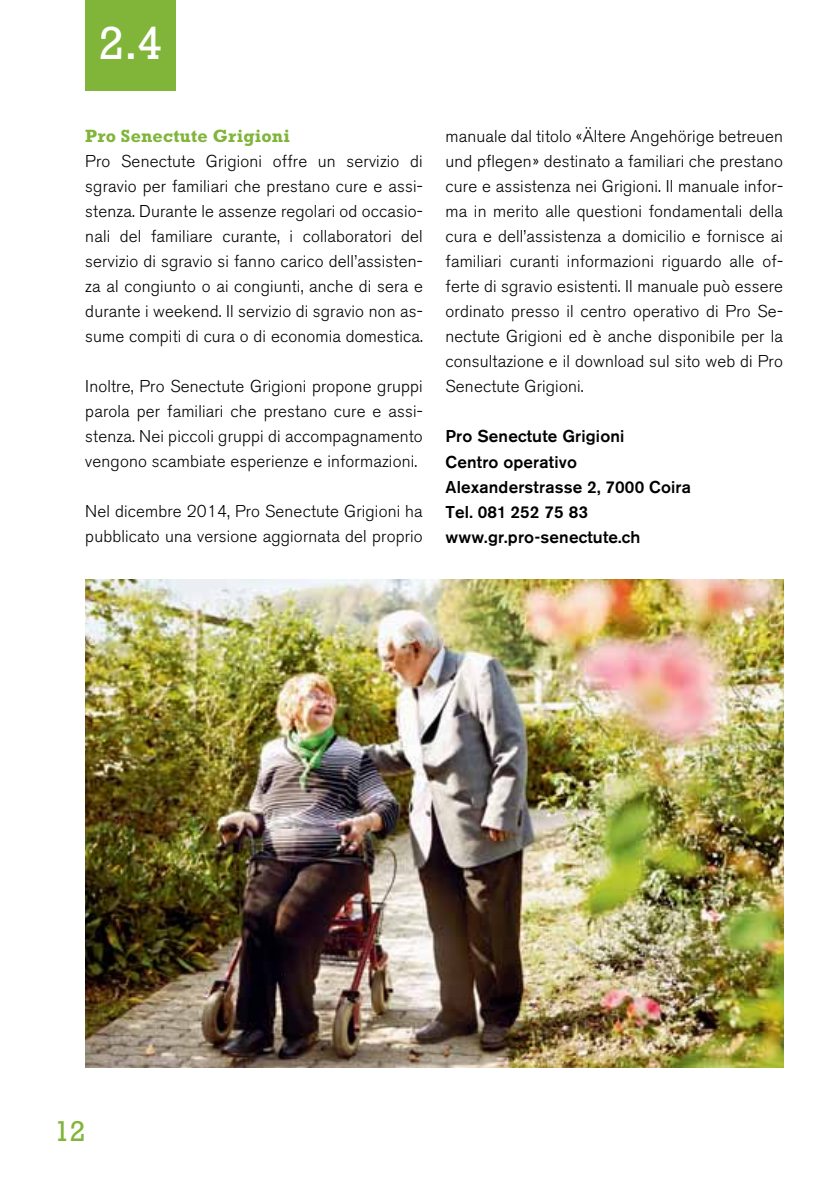
<style>
.page{position:relative;width:840px;height:1192px;background:#fff}
.page>*{position:absolute;margin:0;border:0;box-sizing:border-box;transform-origin:0 0}
.t1{font:47.2px "Rockwell Std";color:#fff}
.t2{font:29.2px "Rockwell Std";color:#80b539}
.t3{font:700 18px "Rockwell Std";letter-spacing:.01em;color:#80b539}
.t4{font:300 17px/25px "Akzidenz Grotesk BQ";letter-spacing:.01em;color:#000;text-align:justify}
.t5{font:500 17px/25px "Akzidenz Grotesk BQ";letter-spacing:.01em;color:#000}
</style>
<div class="page">
<div style="left:85px;top:0;width:91px;height:91px;background:#80b539"></div>
<img style="left:85px;top:579px;width:698px;height:488px">
<h1 class="t1" style="left:99px;top:16px;width:65px">2.4</h1>
<p class="t3" style="left:85px;top:125px;width:206px">Pro Senectute Grigioni</p>
<p class="t4" style="left:85px;top:149px;width:339px">Pro Senectute Grigioni offre un servizio di sgravio per familiari che prestano cure e assi&shy;stenza. Durante le assenze regolari od occasio&shy;nali del familiare curante, i collaboratori del servizio di sgravio si fanno carico dell’assisten&shy;za al congiunto o ai congiunti, anche di sera e durante i weekend. Il servizio di sgravio non as&shy;sume compiti di cura o di economia domestica.</p>
<p class="t4" style="left:85px;top:374px;width:339px">Inoltre, Pro Senectute Grigioni propone gruppi parola per familiari che prestano cure e assi&shy;stenza. Nei piccoli gruppi di accompagnamento vengono scambiate esperienze e informazioni.</p>
<p class="t4" style="left:85px;top:499px;width:339px">Nel dicembre 2014, Pro Senectute Grigioni ha pubblicato una versione aggiornata del proprio</p>
<p class="t4" style="left:445px;top:124px;width:339px">manuale dal titolo «Ältere Angehörige betreuen und pflegen» destinato a familiari che prestano cure e assistenza nei Grigioni. Il manuale infor&shy;ma in merito alle questioni fondamentali della cura e dell’assistenza a domicilio e fornisce ai familiari curanti informazioni riguardo alle of&shy;ferte di sgravio esistenti. Il manuale può essere ordinato presso il centro operativo di Pro Se&shy;nectute Grigioni ed è anche disponibile per la consultazione e il download sul sito web di Pro Senectute Grigioni.</p>
<p class="t5" style="left:445px;top:424px;width:247px">Pro Senectute Grigioni<br>Centro operativo<br>Alexanderstrasse 2, 7000 Coira<br>Tel. 081 252 75 83 www.gr.pro-senectute.ch</p>
<h2 class="t2" style="left:54px;top:1113px;width:33px">12</h2>
</div>
